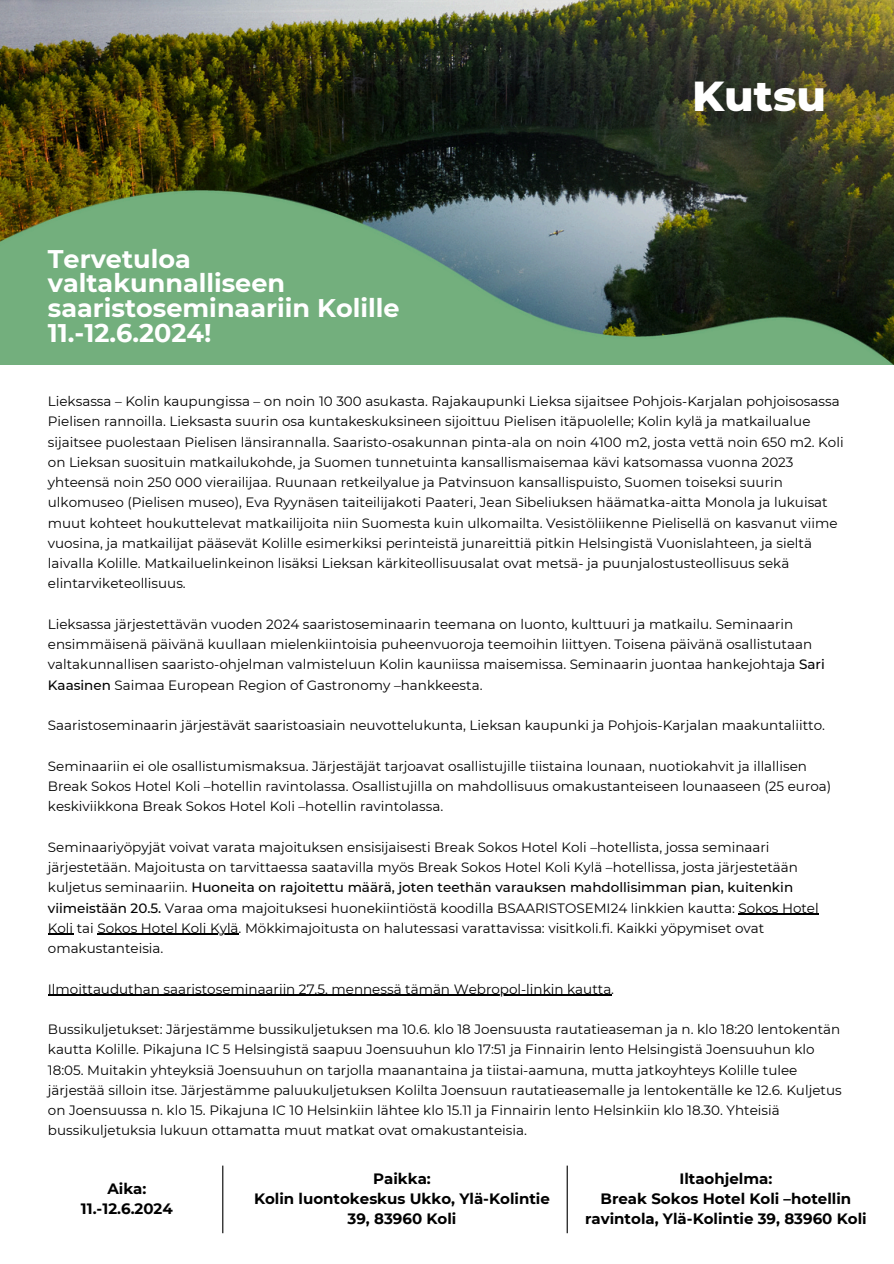
<style>
.page{position:relative;width:894px;height:1264px;background:#fff}
.page>*{position:absolute;margin:0;border:0;box-sizing:border-box;transform-origin:0 0}
.t1{font:800 42.75px "Montserrat";color:#fff}
.t2{font:700 25.5px/24.8px "Montserrat";color:#fff}
.t3{font:700 15px/20.2px "Montserrat";color:#000;text-align:center}
.t4{font:13.5px/20.2px "Montserrat";color:#000}
.s1{font-weight:500}
</style>
<div class="page">
<img style="left:0;top:0;width:893px;height:190px">
<img style="left:0;top:190px;width:893px;height:174px">
<hr style="left:738px;top:913px;width:80px;height:1px;background:#000">
<hr style="left:48px;top:933px;width:25px;height:2px;background:#000">
<hr style="left:97px;top:933px;width:141px;height:2px;background:#000">
<hr style="left:48px;top:994px;width:563px;height:1px;background:#000">
<hr style="left:222px;top:1165px;width:1px;height:68px;background:#000">
<hr style="left:566px;top:1165px;width:1px;height:68px;background:#000">
<p class="t2" style="left:48px;top:246px;width:353px">Tervetuloa valtakunnalliseen saaristoseminaariin Kolille<br>11.-12.6.2024!</p>
<h3 class="t1" style="left:692px;top:70px;width:135px">Kutsu</h3>
<p class="t4" style="left:48px;top:391px;width:797px">Lieksassa – Kolin kaupungissa – on noin 10 300 asukasta. Rajakaupunki Lieksa sijaitsee Pohjois-Karjalan pohjoisosassa Pielisen rannoilla. Lieksasta suurin osa kuntakeskuksineen sijoittuu Pielisen itäpuolelle; Kolin kylä ja matkailualue sijaitsee puolestaan Pielisen länsirannalla. Saaristo-osakunnan pinta-ala on noin 4100 m2, josta vettä noin 650 m2. Koli on Lieksan suosituin matkailukohde, ja Suomen tunnetuinta kansallismaisemaa kävi katsomassa vuonna 2023 yhteensä noin 250 000 vierailijaa. Ruunaan retkeilyalue ja Patvinsuon kansallispuisto, Suomen toiseksi suurin ulkomuseo (Pielisen museo), Eva Ryynäsen taiteilijakoti Paateri, Jean Sibeliuksen häämatka-aitta Monola ja lukuisat muut kohteet houkuttelevat matkailijoita niin Suomesta kuin ulkomailta. Vesistöliikenne Pielisellä on kasvanut viime vuosina, ja matkailijat pääsevät Kolille esimerkiksi perinteistä junareittiä pitkin Helsingistä Vuonislahteen, ja sieltä laivalla Kolille. Matkailuelinkeinon lisäksi Lieksan kärkiteollisuusalat ovat metsä- ja puunjalostusteollisuus sekä elintarviketeollisuus.</p>
<h2 class="t4" style="left:48px;top:614px;width:778px">Lieksassa järjestettävän vuoden 2024 saaristoseminaarin teemana on luonto, kulttuuri ja matkailu. Seminaarin ensimmäisenä päivänä kuullaan mielenkiintoisia puheenvuoroja teemoihin liittyen. Toisena päivänä osallistutaan valtakunnallisen saaristo-ohjelman valmisteluun Kolin kauniissa maisemissa. Seminaarin juontaa hankejohtaja <span class="s1">Sari Kaasinen</span> Saimaa European Region of Gastronomy –hankkeesta.</h2>
<p class="t4" style="left:48px;top:715px;width:778px">Saaristoseminaarin järjestävät saaristoasiain neuvottelukunta, Lieksan kaupunki ja Pohjois-Karjalan maakuntaliitto.</p>
<p class="t4" style="left:48px;top:755px;width:784px">Seminaariin ei ole osallistumismaksua. Järjestäjät tarjoavat osallistujille tiistaina lounaan, nuotiokahvit ja illallisen<br>Break Sokos Hotel Koli –hotellin ravintolassa. Osallistujilla on mahdollisuus omakustanteiseen lounaaseen (25 euroa) keskiviikkona Break Sokos Hotel Koli –hotellin ravintolassa.</p>
<p class="t4" style="left:48px;top:836px;width:772px">Seminaariyöpyjät voivat varata majoituksen ensisijaisesti Break Sokos Hotel Koli –hotellista, jossa seminaari järjestetään. Majoitusta on tarvittaessa saatavilla myös Break Sokos Hotel Koli Kylä –hotellissa, josta järjestetään kuljetus seminaariin. <span class="s1">Huoneita on rajoitettu määrä, joten teethän varauksen mahdollisimman pian, kuitenkin viimeistään 20.5.</span> Varaa oma majoituksesi huonekiintiöstä koodilla BSAARISTOSEMI24 linkkien kautta: Sokos Hotel Koli tai Sokos Hotel Koli Kylä. Mökkimajoitusta on halutessasi varattavissa: visitkoli.fi. Kaikki yöpymiset ovat</p>
<p class="t4" style="left:48px;top:938px;width:117px">omakustanteisia.</p>
<p class="t4" style="left:48px;top:978px;width:567px">Ilmoittauduthan saaristoseminaariin 27.5. mennessä tämän Webropol-linkin kautta.</p>
<p class="t4" style="left:48px;top:1019px;width:795px">Bussikuljetukset: Järjestämme bussikuljetuksen ma 10.6. klo 18 Joensuusta rautatieaseman ja n. klo 18:20 lentokentän kautta Kolille. Pikajuna IC 5 Helsingistä saapuu Joensuuhun klo 17:51 ja Finnairin lento Helsingistä Joensuuhun klo 18:05. Muitakin yhteyksiä Joensuuhun on tarjolla maanantaina ja tiistai-aamuna, mutta jatkoyhteys Kolille tulee järjestää silloin itse. Järjestämme paluukuljetuksen Kolilta Joensuun rautatieasemalle ja lentokentälle ke 12.6. Kuljetus on Joensuussa n. klo 15. Pikajuna IC 10 Helsinkiin lähtee klo 15.11 ja Finnairin lento Helsinkiin klo 18.30. Yhteisiä bussikuljetuksia lukuun ottamatta muut matkat ovat omakustanteisia.</p>
<h3 class="t3" style="left:81px;top:1178px;width:93px">Aika:<br>11.-12.6.2024</h3>
<h3 class="t3" style="left:254px;top:1168px;width:297px">Paikka:<br>Kolin luontokeskus Ukko, Ylä-Kolintie<br>39, 83960 Koli</h3>
<p class="t3" style="left:585px;top:1168px;width:283px">Iltaohjelma:<br>Break Sokos Hotel Koli –hotellin ravintola, Ylä-Kolintie 39, 83960 Koli</p>
</div>
